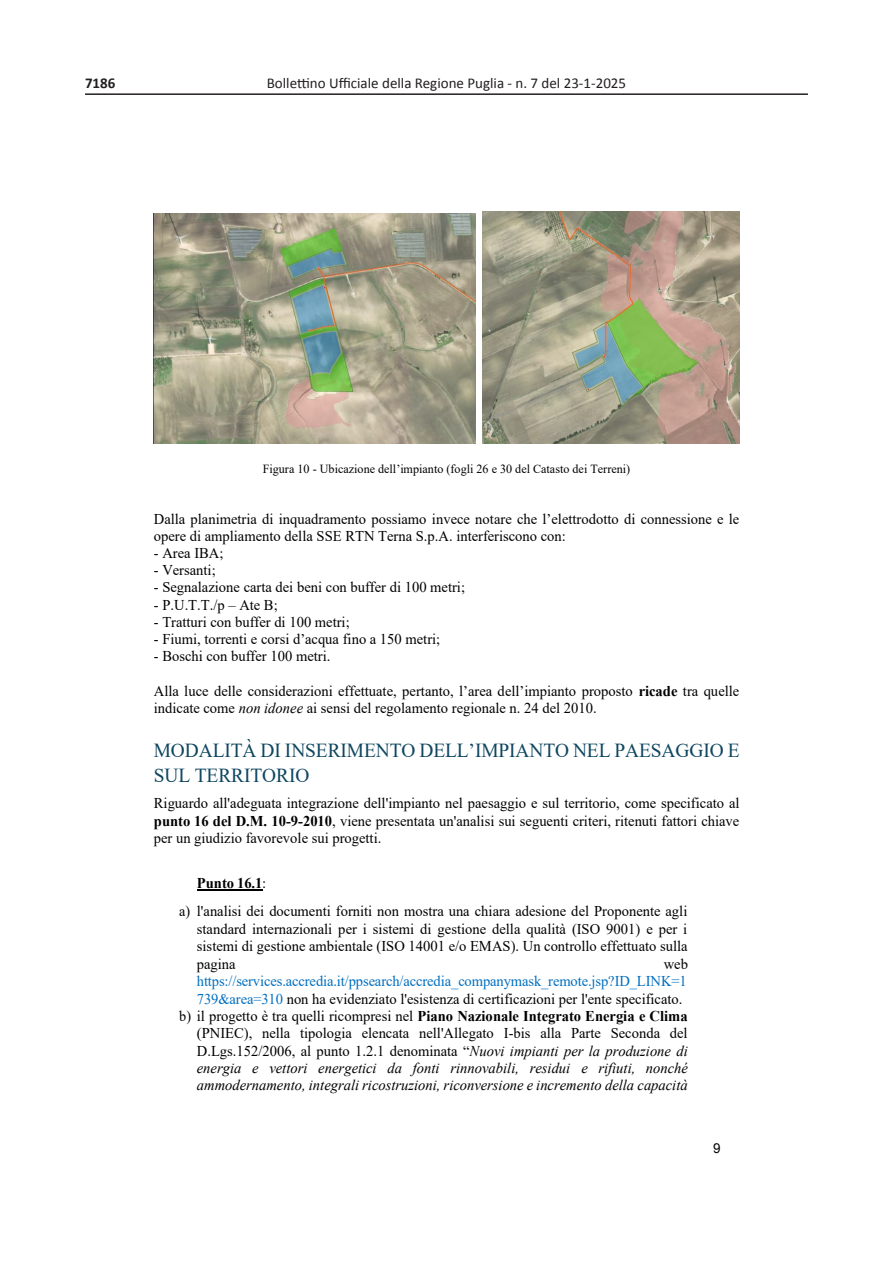
<style>
.page{position:relative;width:893px;height:1263px;background:#fff}
.page>*{position:absolute;margin:0;border:0;box-sizing:border-box;transform-origin:0 0}
.t1{font:19.8px/24.8px "Times New Roman";letter-spacing:-.005em;color:#0f4660}
.t2{font:15px/17.2px "Times New Roman";color:#000}
.t3{font:italic 15px "Times New Roman";color:#000}
.t4{font:15px "Times New Roman";letter-spacing:-.01em;color:#006fc0}
.t5{font:700 15px "Times New Roman";color:#000}
.t6{font:15px "Calibri";color:#231f20}
.t7{font:700 15px "Calibri";color:#231f20}
.t8{font:13.65px "Arial";color:#000}
.t9{font:12.45px "Times New Roman";color:#000}
.s1{font-weight:700}
.s2{font-style:italic}
.s3{color:#006fc0}
.s4{font-weight:400}
</style>
<div class="page">
<hr style="left:85px;top:93px;width:723px;height:2px;background:#231f20">
<hr style="left:197px;top:889px;width:65px;height:2px;background:#000">
<img style="left:154px;top:214px;width:321px;height:230px">
<img style="left:482px;top:212px;width:257px;height:232px">
<p class="t7" style="left:85px;top:72px;width:32px">7186</p>
<p class="t6" style="left:267px;top:74px;width:361px">Bollettino Ufficiale della Regione Puglia - n. 7 del 23-1-2025</p>
<p class="t9" style="left:263px;top:460px;width:369px">Figura 10 - Ubicazione dell’impianto (fogli 26 e 30 del Catasto dei Terreni)</p>
<p class="t2" style="left:154px;top:509px;width:587px">Dalla planimetria di inquadramento possiamo invece notare che l’elettrodotto di connessione e le opere di ampliamento della SSE RTN Terna S.p.A. interferiscono con:</p>
<p class="t2" style="left:154px;top:544px;width:71px">- Area IBA;</p>
<p class="t2" style="left:154px;top:561px;width:63px">- Versanti;</p>
<p class="t2" style="left:154px;top:578px;width:313px">- Segnalazione carta dei beni con buffer di 100 metri;</p>
<p class="t2" style="left:154px;top:595px;width:125px">- P.U.T.T./p – Ate B;</p>
<p class="t2" style="left:154px;top:613px;width:197px">- Tratturi con buffer di 100 metri;</p>
<p class="t2" style="left:154px;top:630px;width:288px">- Fiumi, torrenti e corsi d’acqua fino a 150 metri;</p>
<p class="t2" style="left:154px;top:647px;width:178px">- Boschi con buffer 100 metri.</p>
<p class="t2" style="left:154px;top:681px;width:587px">Alla luce delle considerazioni effettuate, pertanto, l’area dell’impianto proposto <span class="s1">ricade</span> tra quelle indicate come <span class="s2">non idonee</span> ai sensi del regolamento regionale n. 24 del 2010.</p>
<h1 class="t1" style="left:154px;top:737px;width:587px">MODALITÀ DI INSERIMENTO DELL’IMPIANTO NEL PAESAGGIO E<br>SUL TERRITORIO</h1>
<p class="t2" style="left:154px;top:794px;width:587px;text-align:justify">Riguardo all'adeguata integrazione dell'impianto nel paesaggio e sul territorio, come specificato al <span class="s1">punto 16 del D.M. 10-9-2010</span>, viene presentata un'analisi sui seguenti criteri, ritenuti fattori chiave per un giudizio favorevole sui progetti.</p>
<p class="t2" style="left:179px;top:868px;width:510px;line-height:28.7px;text-indent:18px"><span class="s1">Punto 16.1</span>:<br>a) l'analisi dei documenti forniti non mostra una chiara adesione del Proponente agli</p>
<p class="t2" style="left:197px;top:919px;width:492px;text-align:justify">standard internazionali per i sistemi di gestione della qualità (ISO 9001) e per i sistemi di gestione ambientale (ISO 14001 e/o EMAS). Un controllo effettuato sulla pagina</p>
<p class="t2" style="left:664px;top:954px;width:26px">web</p>
<p class="t4" style="left:197px;top:970px;width:491px">https://services.accredia.it/ppsearch/accredia_companymask_remote.jsp?ID_LINK=1</p>
<p class="t2" style="left:197px;top:989px;width:487px"><span class="s3">739&amp;area=310</span> non ha evidenziato l'esistenza di certificazioni per l'ente specificato.</p>
<p class="t5" style="left:179px;top:1005px;width:510px"><span class="s4">b) il progetto è tra quelli ricompresi nel</span> Piano Nazionale Integrato Energia e Clima</p>
<p class="t2" style="left:197px;top:1024px;width:492px">(PNIEC), nella tipologia elencata nell'Allegato I-bis alla Parte Seconda del</p>
<p class="t2" style="left:197px;top:1041px;width:492px">D.Lgs.152/2006, al punto 1.2.1 denominata “<span class="s2">Nuovi impianti per la produzione di</span></p>
<p class="t3" style="left:197px;top:1058px;width:493px">energia e vettori energetici da fonti rinnovabili, residui e rifiuti, nonché</p>
<p class="t3" style="left:197px;top:1075px;width:492px">ammodernamento, integrali ricostruzioni, riconversione e incremento della capacità</p>
<p class="t8" style="left:713px;top:1139px;width:9px">9</p>
</div>
